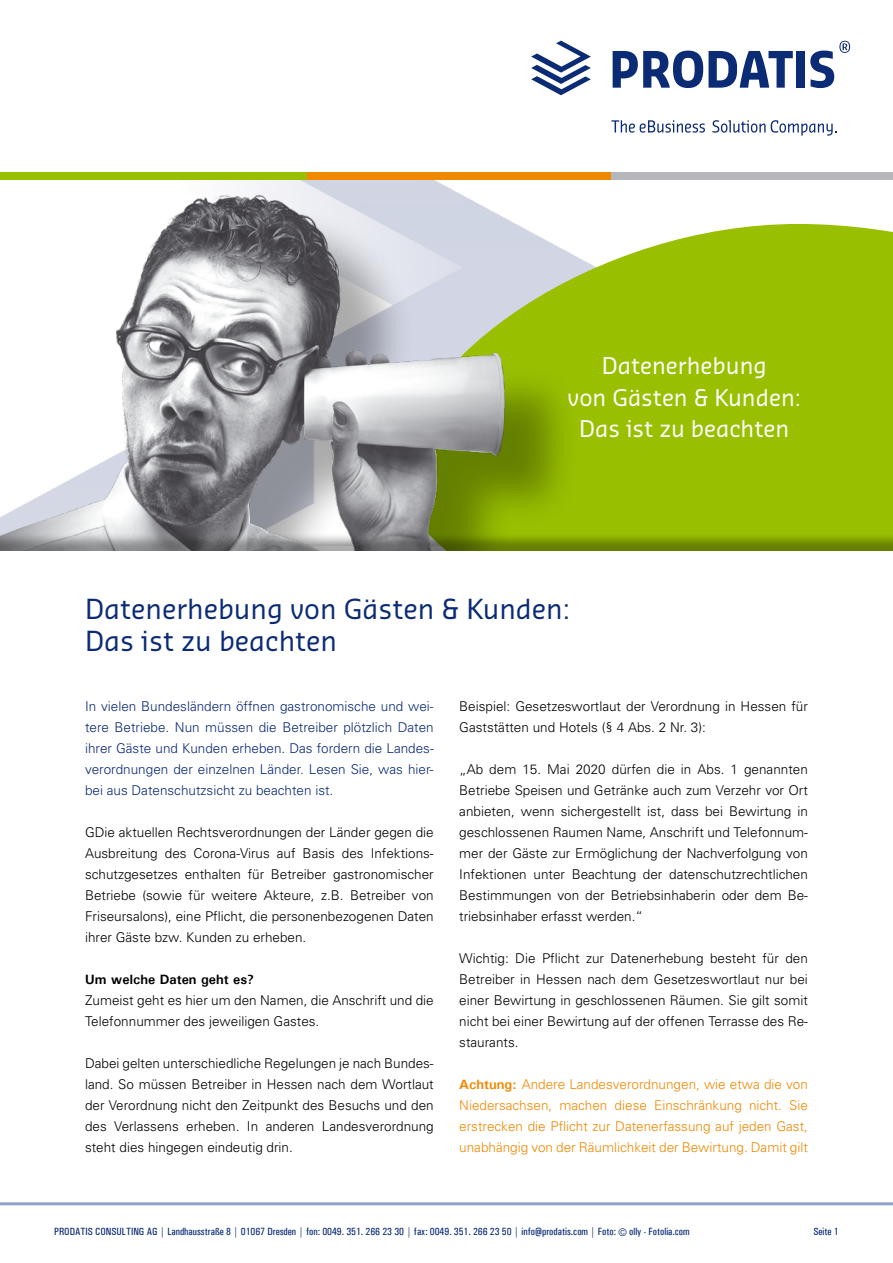
<style>
.page{position:relative;width:893px;height:1263px;background:#fff}
.page>*{position:absolute;margin:0;border:0;box-sizing:border-box;transform-origin:0 0}
.t1{font:27px/32.4px "Sansa";color:#0b2b75}
.t2{font:22.5px/31.5px "Sansa";color:#fff;text-align:center}
.t3{font:300 13.5px/21px "Univers";color:#000;text-align:justify}
.t4{font:300 13.5px/21px "Univers";color:#0b2b75;text-align:justify}
.t5{font:300 13.5px/21px "Univers";color:#f08800;text-align:justify}
.t6{font:700 13.5px "Univers";color:#000}
.t7{font:500 condensed 10.5px "Univers";color:#0b2b75}
.s1{font-weight:700}
.s2{font-weight:300;font-stretch:normal}
</style>
<div class="page">
<div style="left:589px;top:224px;width:304px;height:308px;background:#98c000"></div>
<img style="left:0;top:180px;width:589px;height:352px">
<hr style="left:0;top:1202px;width:893px;height:3px;background:#92a1c8">
<div style="left:0;top:172px;width:308px;height:8px;background:#98c000"></div>
<div style="left:307px;top:172px;width:304px;height:8px;background:#f08800"></div>
<div style="left:611px;top:172px;width:282px;height:8px;background:#b4b6b9"></div>
<svg style="left:613px;top:51px;width:90px;height:37px"></svg>
<svg style="left:709px;top:51px;width:84px;height:37px"></svg>
<div style="left:797px;top:51px;width:8px;height:37px;background:#0b2b75"></div>
<svg style="left:810px;top:41px;width:40px;height:47px"></svg>
<svg style="left:531px;top:41px;width:60px;height:54px"></svg>
<svg style="left:611px;top:120px;width:94px;height:13px"></svg>
<svg style="left:712px;top:120px;width:124px;height:16px"></svg>
<div style="left:0;top:532px;width:893px;height:131px;background:#000;opacity:.33"></div>
<div style="left:0;top:551px;width:893px;height:114px;background:#fff"></div>
<h2 class="t2" style="left:568px;top:349px;width:235px">Datenerhebung<br>von Gästen &amp; Kunden:<br>Das ist zu beachten</h2>
<h1 class="t1" style="left:85px;top:591px;width:487px">Datenerhebung von Gästen &amp; Kunden:<br>Das ist zu beachten</h1>
<p class="t4" style="left:85px;top:695px;width:350px">In vielen Bundesländern öffnen gastronomische und wei&shy;tere Betriebe. Nun müssen die Betreiber plötzlich Daten ihrer Gäste und Kunden erheben. Das fordern die Landes&shy;verordnungen der einzelnen Länder. Lesen Sie, was hier&shy;bei aus Datenschutzsicht zu beachten ist.</p>
<p class="t3" style="left:85px;top:821px;width:350px">GDie aktuellen Rechtsverordnungen der Länder gegen die Ausbreitung des Corona-Virus auf Basis des Infektions&shy;schutzgesetzes enthalten für Betreiber gastronomischer Betriebe (sowie für weitere Akteure, z.B. Betreiber von Friseursalons), eine Pflicht, die personenbezogenen Daten ihrer Gäste bzw. Kunden zu erheben.</p>
<p class="t6" style="left:85px;top:970px;width:171px">Um welche Daten geht es?</p>
<p class="t3" style="left:85px;top:989px;width:350px">Zumeist geht es hier um den Namen, die Anschrift und die<br>Telefonnummer des jeweiligen Gastes.</p>
<p class="t3" style="left:85px;top:1052px;width:350px">Dabei gelten unterschiedliche Regelungen je nach Bundes&shy;land. So müssen Betreiber in Hessen nach dem Wortlaut der Verordnung nicht den Zeitpunkt des Besuchs und den des Verlassens erheben. In anderen Landesverordnung steht dies hingegen eindeutig drin.</p>
<p class="t3" style="left:459px;top:695px;width:350px">Beispiel: Gesetzeswortlaut der Verordnung in Hessen für<br>Gaststätten und Hotels (§ 4 Abs. 2 Nr. 3):</p>
<p class="t3" style="left:459px;top:758px;width:350px">„Ab dem 15. Mai 2020 dürfen die in Abs. 1 genannten Betriebe Speisen und Getränke auch zum Verzehr vor Ort anbieten, wenn sichergestellt ist, dass bei Bewirtung in geschlossenen Raumen Name, Anschrift und Telefonnum&shy;mer der Gäste zur Ermöglichung der Nachverfolgung von Infektionen unter Beachtung der datenschutzrechtlichen Bestimmungen von der Betriebsinhaberin oder dem Be&shy;triebsinhaber erfasst werden.“</p>
<p class="t3" style="left:459px;top:947px;width:350px">Wichtig: Die Pflicht zur Datenerhebung besteht für den Betreiber in Hessen nach dem Gesetzeswortlaut nur bei einer Bewirtung in geschlossenen Räumen. Sie gilt somit nicht bei einer Bewirtung auf der offenen Terrasse des Re&shy;staurants.</p>
<p class="t5" style="left:459px;top:1073px;width:350px"><span class="s1">Achtung:</span> Andere Landesverordnungen, wie etwa die von Niedersachsen, machen diese Einschränkung nicht. Sie erstrecken die Pflicht zur Datenerfassung auf jeden Gast, unabhängig von der Räumlichkeit der Bewirtung. Damit gilt</p>
<p class="t7" style="left:54px;top:1226px;width:637px">PRODATIS CONSULTING AG | Landhausstraße 8 | 01067 Dresden | fon: 0049. 351. 266 23 30 | fax: 0049. 351. 266 23 50 | info@prodatis.com | Foto: <span class="s2">©</span> olly - Fotolia.com</p>
<p class="t7" style="left:813px;top:1225px;width:27px">Seite 1</p>
</div>
